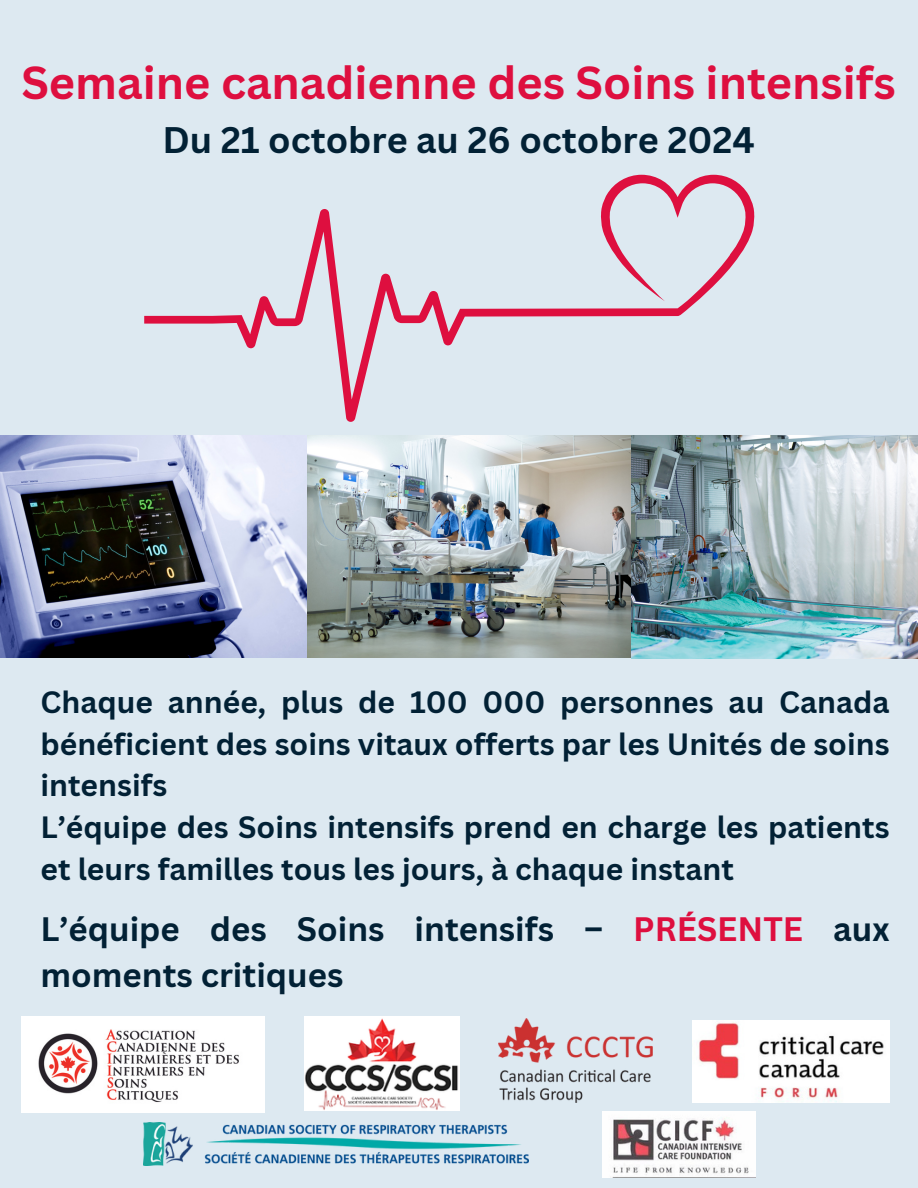
<style>
.page{position:relative;width:918px;height:1188px;background:#dde9f1}
.page>*{position:absolute;margin:0;border:0;box-sizing:border-box;transform-origin:0 0}
.t1{font:700 45px "Canva Sans";color:#de0f3f}
.t2{font:700 36px "Canva Sans";color:#022135}
.t3{font:700 33px/46.2px "Canva Sans";color:#022135}
.t4{font:700 30px/41.7px "Canva Sans";color:#022135;text-align:justify}
.s1{color:#de0f3f}
</style>
<div class="page">
<svg style="left:144px;top:175px;width:611px;height:247px"></svg>
<img style="left:0;top:435px;width:918px;height:224px">
<img style="left:304px;top:1017px;width:155px;height:93px">
<img style="left:143px;top:1123px;width:385px;height:43px">
<img style="left:498px;top:1018px;width:154px;height:85px">
<img style="left:693px;top:1021px;width:197px;height:82px">
<img style="left:603px;top:1112px;width:153px;height:65px">
<img style="left:21px;top:1017px;width:243px;height:95px">
<p class="t1" style="left:21px;top:50px;width:876px">Semaine canadienne des Soins intensifs</p>
<p class="t2" style="left:162px;top:114px;width:594px">Du 21 octobre au 26 octobre 2024</p>
<p class="t4" style="left:40px;top:680px;width:851px">Chaque année, plus de 100 000 personnes au Canada bénéficient des soins vitaux offerts par les Unités de soins intensifs</p>
<p class="t4" style="left:40px;top:806px;width:851px">L’équipe des Soins intensifs prend en charge les patients et leurs familles tous les jours, à chaque instant</p>
<p class="t3" style="left:40px;top:905px;width:851px">L’équipe des Soins intensifs – <span class="s1">PRÉSENTE</span> aux moments critiques</p>
</div>
